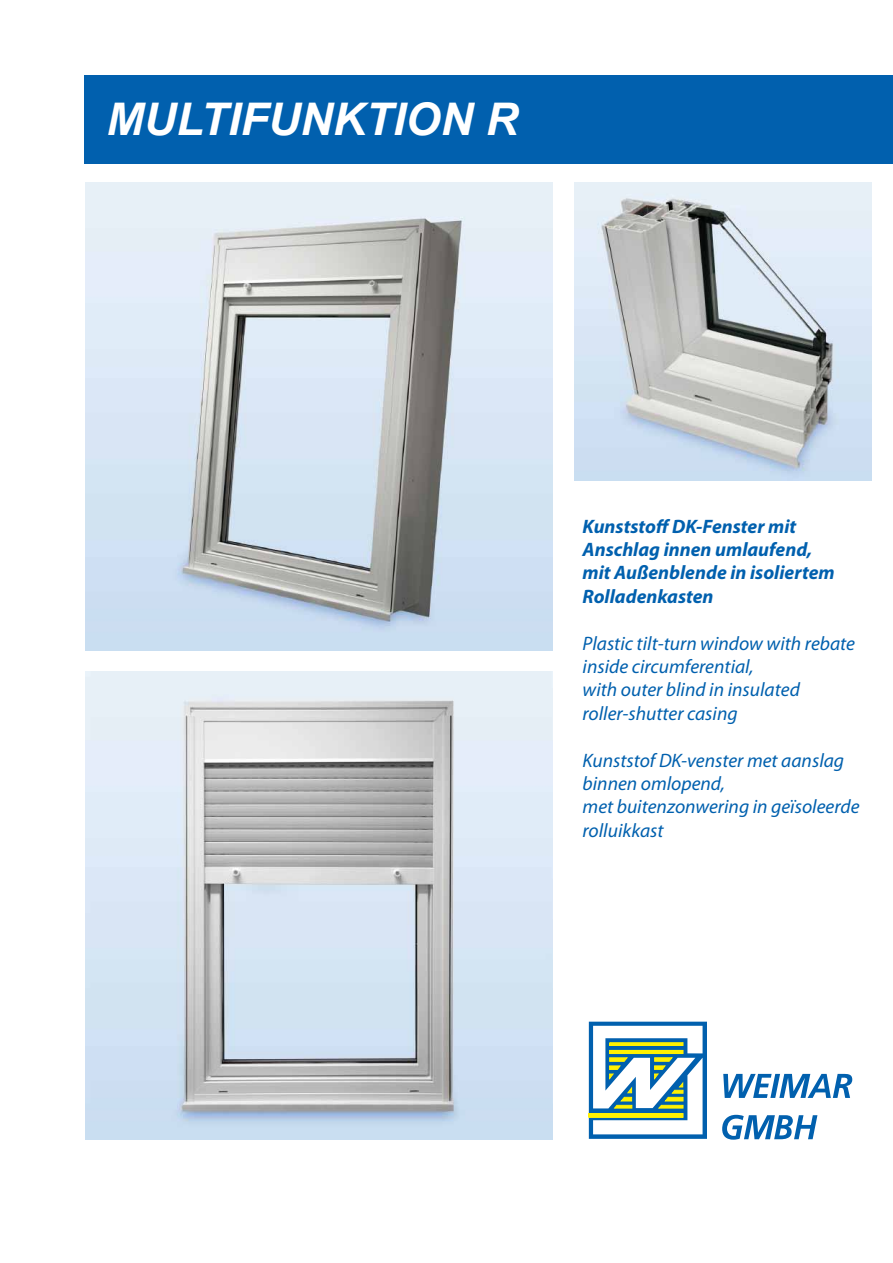
<style>
.page{position:relative;width:893px;height:1263px;background:#fff}
.page>*{position:absolute;margin:0;border:0;box-sizing:border-box;transform-origin:0 0}
.t1{font:italic 700 45px "Arial";color:#fff}
.t2{font:italic 19.5px/23.4px "Myriad Pro";color:#0160ae}
.t3{font:italic 700 19.5px/23.4px "Myriad Pro";color:#0160ae}
</style>
<div class="page">
<svg style="left:589px;top:1022px;width:118px;height:117px"></svg>
<svg style="left:723px;top:1074px;width:129px;height:24px"></svg>
<svg style="left:722px;top:1115px;width:95px;height:25px"></svg>
<div style="left:84px;top:75px;width:809px;height:89px;background:#0160ae"></div>
<img style="left:85px;top:183px;width:468px;height:468px">
<img style="left:85px;top:672px;width:468px;height:468px">
<img style="left:574px;top:183px;width:298px;height:297px">
<p class="t1" style="left:106px;top:89px;width:413px">MULTIFUNKTION R</p>
<p class="t3" style="left:583px;top:515px;width:254px">Kunststoff DK-Fenster mit<br>Anschlag innen umlaufend, mit Außenblende in isoliertem<br>Rolladenkasten</p>
<p class="t2" style="left:583px;top:632px;width:274px">Plastic tilt-turn window with rebate inside circumferential,<br>with outer blind in insulated roller-shutter casing</p>
<p class="t2" style="left:583px;top:749px;width:278px">Kunststof DK-venster met aanslag binnen omlopend,<br>met buitenzonwering in geïsoleerde rolluikkast</p>
</div>
